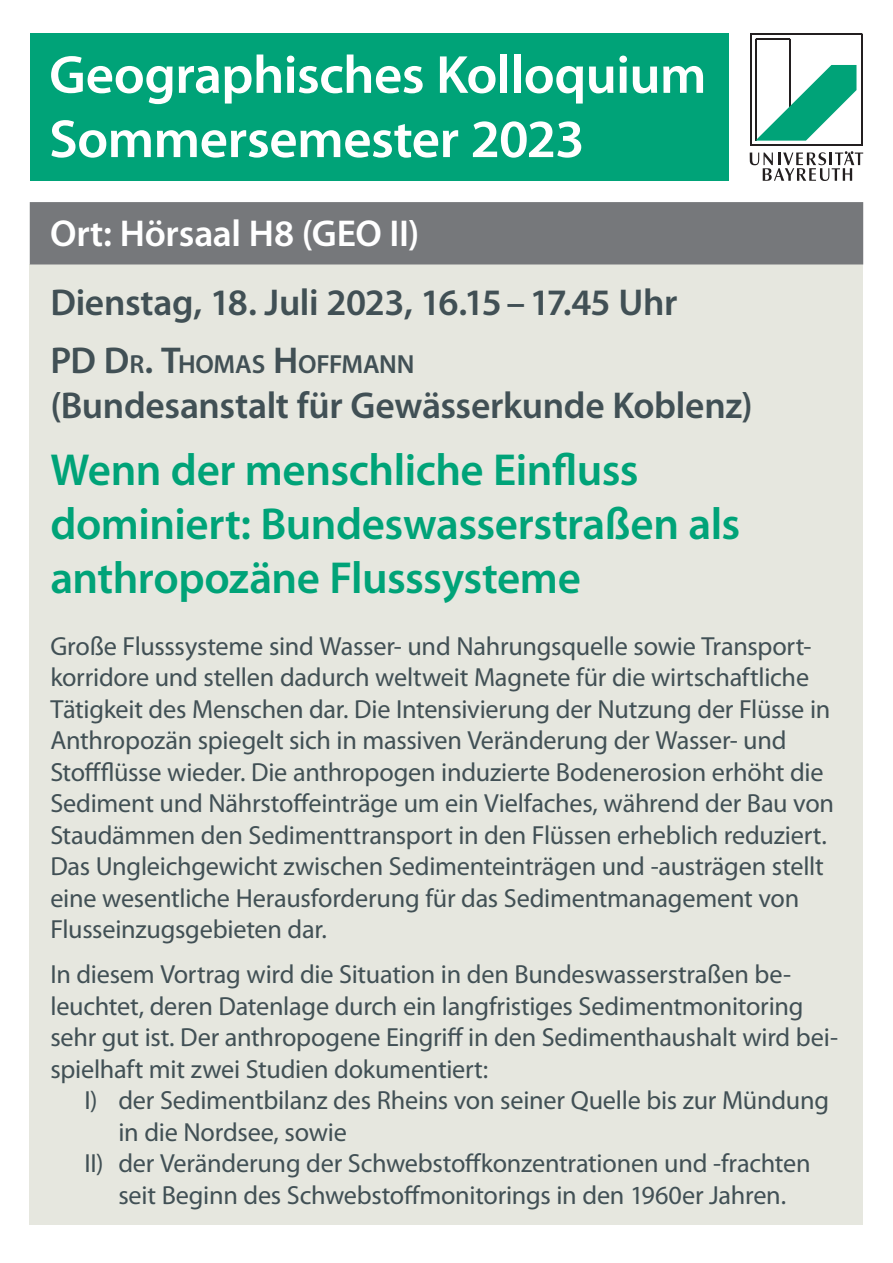
<style>
.page{position:relative;width:893px;height:1263px;background:#fff}
.page>*{position:absolute;margin:0;border:0;box-sizing:border-box;transform-origin:0 0}
.t1{font:600 54px "Myriad Pro";letter-spacing:-.015em;color:#fff}
.t2{font:600 45px/54px "Myriad Pro";letter-spacing:-.01em;color:#00a378}
.t3{font:600 37.5px "Myriad Pro";letter-spacing:-.01em;color:#415055}
.t4{font:600 37.5px "Myriad Pro";letter-spacing:-.005em;color:#fff}
.t5{font:26.25px/31.5px "Myriad Pro";letter-spacing:-.01em;color:#415055}
.t6{font:600 26.25px "Myriad Pro";letter-spacing:-.01em;color:#415055}
.s1{font-size:37.5px}
</style>
<div class="page">
<div style="left:30px;top:264px;width:833px;height:961px;background:#e6e7df"></div>
<div style="left:30px;top:33px;width:698px;height:148px;background:#00a378"></div>
<div style="left:31px;top:203px;width:831px;height:60px;background:#76787b"></div>
<div style="left:30px;top:202px;width:833px;height:62px;border:2px solid #76787b"></div>
<hr style="left:751px;top:33px;width:111px;height:1px;background:#231f20">
<hr style="left:861px;top:34px;width:2px;height:111px;background:#231f20">
<hr style="left:755px;top:39px;width:2px;height:102px;background:#231f20">
<hr style="left:756px;top:39px;width:34px;height:1px;background:#231f20">
<svg style="left:750px;top:33px;width:7px;height:7px"></svg>
<hr style="left:789px;top:39px;width:1px;height:68px;background:#231f20">
<hr style="left:750px;top:34px;width:1px;height:111px;background:#231f20">
<svg style="left:750px;top:65px;width:113px;height:116px"></svg>
<p class="t1" style="left:49px;top:40px;width:659px">Geographisches Kolloquium</p>
<p class="t1" style="left:49px;top:105px;width:537px">Sommersemester 2023</p>
<p class="t4" style="left:50px;top:209px;width:371px">Ort: Hörsaal H8 (GEO II)</p>
<p class="t3" style="left:50px;top:279px;width:628px">Dienstag, 18. Juli 2023, 16.15–17.45 Uhr</p>
<p class="t6" style="left:50px;top:347px;width:366px"><span class="s1">PD D</span>R<span class="s1">. T</span>HOMAS <span class="s1">H</span> OFFMANN</p>
<p class="t3" style="left:50px;top:381px;width:704px">(Bundesanstalt für Gewässerkunde Koblenz)</p>
<p class="t2" style="left:50px;top:441px;width:691px">Wenn der menschliche Einfluss dominiert: Bundeswasserstraßen als anthropozäne Flusssysteme</p>
<p class="t5" style="left:50px;top:630px;width:785px">Große Flusssysteme sind Wasser- und Nahrungsquelle sowie Transport&shy;korridore und stellen dadurch weltweit Magnete für die wirtschaftliche Tätigkeit des Menschen dar. Die Intensivierung der Nutzung der Flüsse in Anthropozän spiegelt sich in massiven Veränderung der Wasser- und Stoffflüsse wieder. Die anthropogen induzierte Bodenerosion erhöht die Sediment und Nährstoffeinträge um ein Vielfaches, während der Bau von Staudämmen den Sedimenttransport in den Flüssen erheblich reduziert.<br>Das Ungleichgewicht zwischen Sedimenteinträgen und -austrägen stellt eine wesentliche Herausforderung für das Sedimentmanagement von Flusseinzugsgebieten dar.</p>
<p class="t5" style="left:50px;top:958px;width:789px">In diesem Vortrag wird die Situation in den Bundeswasserstraßen be&shy;leuchtet, deren Datenlage durch ein langfristiges Sedimentmonitoring sehr gut ist. Der anthropogene Eingriff in den Sedimenthaushalt wird bei&shy;spielhaft mit zwei Studien dokumentiert:</p>
<p class="t5" style="left:118px;top:1084px;width:712px;text-indent:-34px">I) der Sedimentbilanz des Rheins von seiner Quelle bis zur Mündung in die Nordsee, sowie</p>
<p class="t5" style="left:84px;top:1147px;width:728px;text-align:center">II) der Veränderung der Schwebstoffkonzentrationen und -frachten seit Beginn des Schwebstoffmonitorings in den 1960er Jahren.</p>
</div>
